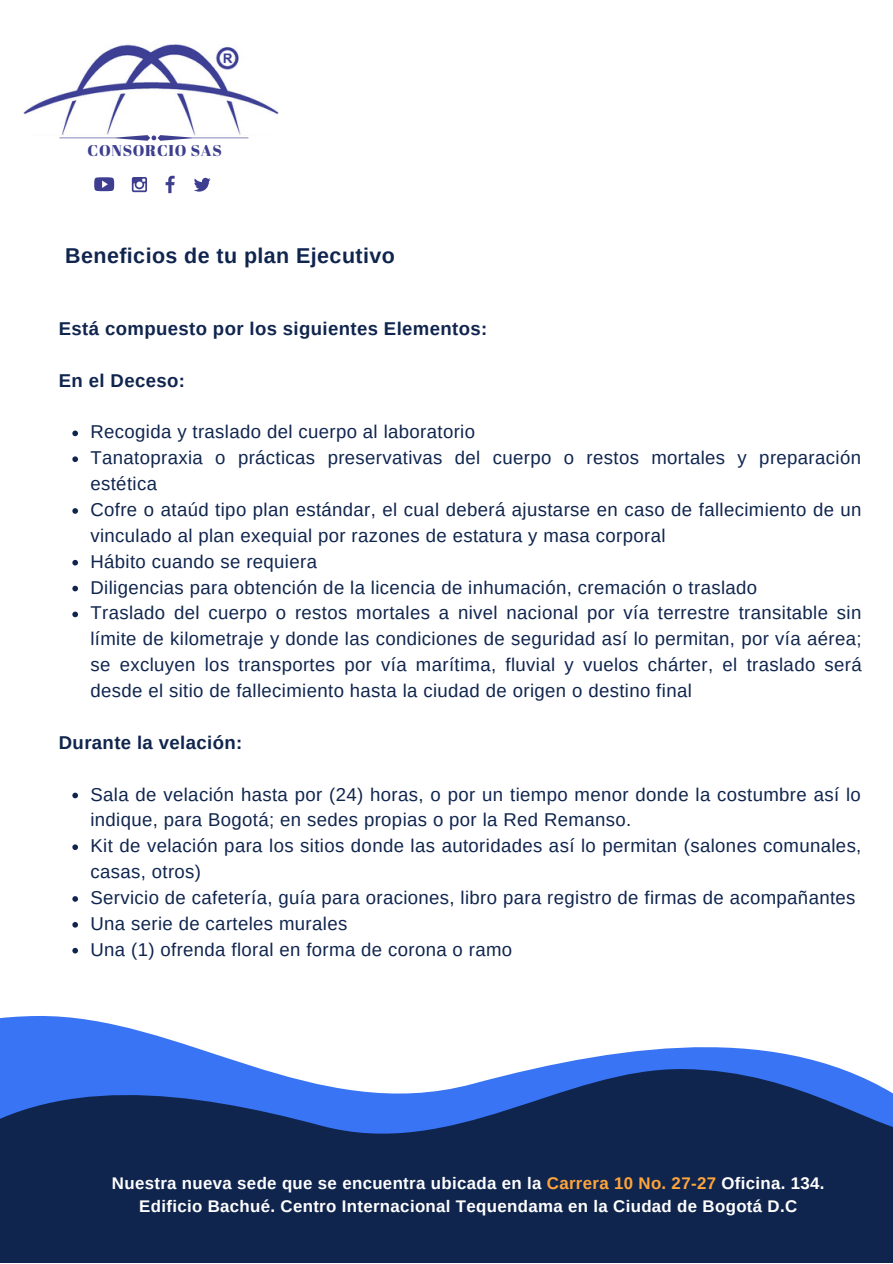
<style>
.page{position:relative;width:893px;height:1264px;background:#fff}
.page>*{position:absolute;margin:0;border:0;box-sizing:border-box;transform-origin:0 0}
.t1{font:700 21.45px "Arimo";letter-spacing:.02em;color:#10254e}
.t2{font:18.6px/25.8px "Arimo";letter-spacing:.02em;color:#10254e}
.t3{font:700 18.6px "Arimo";letter-spacing:.02em;color:#10254e}
.t4{font:700 16.8px/23px "Arimo";letter-spacing:.02em;color:#fff;text-align:center}
.t5{font:15.6px "Abril Fatface";letter-spacing:.045em;color:#3d3e8f}
.s1{color:#ffa53b}
</style>
<div class="page">
<svg style="left:72px;top:430px;width:6px;height:6px"></svg>
<svg style="left:72px;top:456px;width:6px;height:6px"></svg>
<svg style="left:72px;top:508px;width:6px;height:6px"></svg>
<svg style="left:72px;top:560px;width:6px;height:5px"></svg>
<svg style="left:72px;top:585px;width:6px;height:6px"></svg>
<svg style="left:72px;top:611px;width:6px;height:6px"></svg>
<svg style="left:72px;top:792px;width:6px;height:6px"></svg>
<svg style="left:72px;top:844px;width:6px;height:6px"></svg>
<svg style="left:72px;top:896px;width:6px;height:5px"></svg>
<svg style="left:72px;top:922px;width:6px;height:5px"></svg>
<svg style="left:72px;top:947px;width:6px;height:6px"></svg>
<svg style="left:0;top:1016px;width:836px;height:51px"></svg>
<svg style="left:0;top:1067px;width:892px;height:195px;background:#1d376c"></svg>
<img style="left:24px;top:45px;width:255px;height:90px">
<svg style="left:59px;top:135px;width:189px;height:6px"></svg>
<svg style="left:132px;top:177px;width:15px;height:15px"></svg>
<svg style="left:165px;top:175px;width:10px;height:19px"></svg>
<svg style="left:194px;top:178px;width:17px;height:14px"></svg>
<svg style="left:94px;top:177px;width:20px;height:14px"></svg>
<p class="t5" style="left:88px;top:139px;width:136px">CONSORCIO SAS</p>
<p class="t1" style="left:65px;top:244px;width:331px">Beneficios de tu plan Ejecutivo</p>
<p class="t3" style="left:59px;top:318px;width:430px">Está compuesto por los siguientes Elementos:</p>
<p class="t3" style="left:59px;top:370px;width:128px">En el Deceso:</p>
<p class="t2" style="left:90px;top:419px;width:772px">Recogida y traslado del cuerpo al laboratorio<br>Tanatopraxia o prácticas preservativas del cuerpo o restos mortales y preparación estética<br>Cofre o ataúd tipo plan estándar, el cual deberá ajustarse en caso de fallecimiento de un vinculado al plan exequial por razones de estatura y masa corporal<br>Hábito cuando se requiera<br>Diligencias para obtención de la licencia de inhumación, cremación o traslado<br>Traslado del cuerpo o restos mortales a nivel nacional por vía terrestre transitable sin límite de kilometraje y donde las condiciones de seguridad así lo permitan, por vía aérea; se excluyen los transportes por vía marítima, fluvial y vuelos chárter, el traslado será desde el sitio de fallecimiento hasta la ciudad de origen o destino final</p>
<p class="t3" style="left:59px;top:732px;width:185px">Durante la velación:</p>
<p class="t2" style="left:90px;top:781px;width:772px">Sala de velación hasta por (24) horas, o por un tiempo menor donde la costumbre así lo indique, para Bogotá; en sedes propias o por la Red Remanso.<br>Kit de velación para los sitios donde las autoridades así lo permitan (salones comunales, casas, otros)<br>Servicio de cafetería, guía para oraciones, libro para registro de firmas de acompañantes Una serie de carteles murales<br>Una (1) ofrenda floral en forma de corona o ramo</p>
<p class="t4" style="left:112px;top:1171px;width:714px">Nuestra nueva sede que se encuentra ubicada en la <span class="s1">Carrera 10 No. 27-27</span> Oficina. 134.<br>Edificio Bachué. Centro Internacional Tequendama en la Ciudad de Bogotá D.C</p>
</div>
